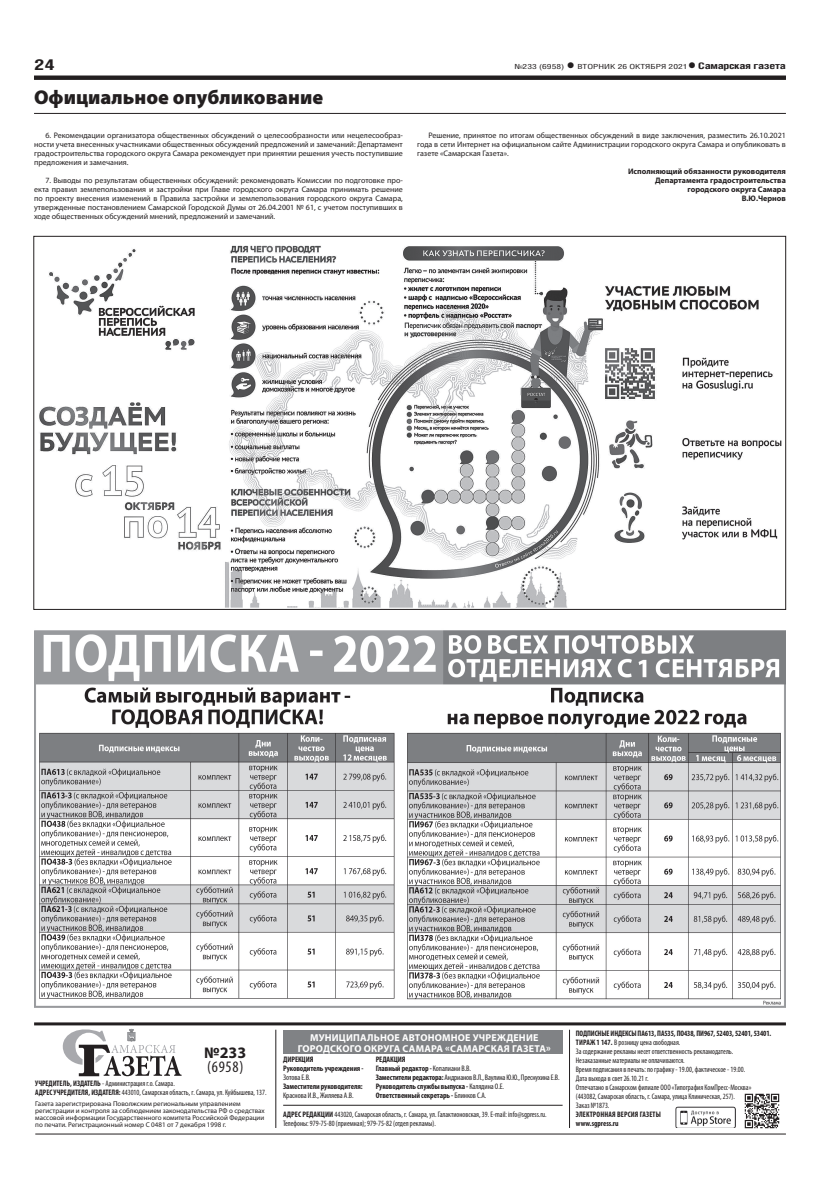
<style>
.page{position:relative;width:820px;height:1191px;background:#fff}
.page>*{position:absolute;margin:0;border:0;box-sizing:border-box;transform-origin:0 0}
.t1{font:900 20px "Myriad Pro";color:#231f20}
.t2{font:condensed 16px "Myriad Pro";color:#231f20}
.t3{font:700 16px "Myriad Pro";color:#231f20}
.t4{font:700 15px "Helios Cond";color:#231f20;scale:1.4 1}
.t5{font:700 10px/11px "Myriad Pro";letter-spacing:.085em;color:#fff;text-align:center}
.t6{font:700 9px "Helios Cond";letter-spacing:-.02em;color:#231f20;scale:1.4 1}
.t7{font:8px/9px "Myriad Pro";color:#231f20;text-align:justify}
.t8{font:condensed 8px/9px "Myriad Pro";color:#231f20;scale:.95 1}
.t9{font:700 condensed 8px/9px "Myriad Pro";letter-spacing:-.01em;color:#231f20}
.t10{font:700 8px/9px "Myriad Pro";color:#231f20;text-align:right}
.t11{font:700 condensed 8px "Myriad Pro";letter-spacing:-.01em;color:#231f20;scale:.95 1}
.t12{font:condensed 8px "Myriad Pro";color:#231f20}
.t13{font:7px/7px "Myriad Pro";color:#231f20}
.t14{font:7px "Helios Cond";color:#231f20;scale:1.4 1}
.s1{font-weight:700;font-size:16px}
.s2{font-size:16px}
.s3{font-weight:400}
.s4{font-weight:700}
</style>
<div class="page">
<svg style="left:34px;top:76px;width:751px;height:4px;background:#272324"></svg>
<hr style="left:34px;top:113px;width:751px;height:1px;background:#231f20">
<img style="left:675px;top:1106px;width:60px;height:22px">
<img style="left:744px;top:1093px;width:36px;height:36px">
<hr style="left:283px;top:1105px;width:279px;height:1px;background:#231f20">
<hr style="left:275px;top:1029px;width:1px;height:99px;background:#231f20">
<hr style="left:569px;top:1029px;width:1px;height:99px;background:#231f20">
<hr style="left:34px;top:1022px;width:751px;height:3px;background:#231f20">
<hr style="left:35px;top:1133px;width:750px;height:1px;background:#231f20">
<div style="left:283px;top:1030px;width:279px;height:24px;background:#808285"></div>
<svg style="left:63px;top:1025px;width:118px;height:51px"></svg>
<img style="left:39px;top:245px;width:743px;height:362px">
<img style="left:34px;top:630px;width:751px;height:377px">
<h3 class="t4" style="left:34px;top:55px;width:16px">24</h3>
<p class="t14" style="left:514px;top:63px;width:125px">№233 (6958) <span class="s1">•</span> вторник 26 октября 2021</p>
<p class="t6" style="left:687px;top:61px;width:72px"><span class="s2">•</span> Самарская газета</p>
<h1 class="t1" style="left:34px;top:85px;width:290px">Официальное опубликование</h1>
<p class="t7" style="left:34px;top:131px;width:370px;text-indent:11px">6. Рекомендации организатора общественных обсуждений о целесообразности или нецелесообраз&shy;ности учета внесенных участниками общественных обсуждений предложений и замечаний: Департамент градостроительства городского округа Самара рекомендует при принятии решения учесть поступившие предложения и замечания.</p>
<p class="t7" style="left:34px;top:176px;width:370px;text-indent:11px">7. Выводы по результатам общественных обсуждений: рекомендовать Комиссии по подготовке про&shy;екта правил землепользования и застройки при Главе городского округа Самара принимать решение по проекту внесения изменений в Правила застройки и землепользования городского округа Самара, утвержденные постановлением Самарской Городской Думы от 26.04.2001 № 61, с учетом поступивших в ходе общественных обсуждений мнений, предложений и замечаний.</p>
<p class="t7" style="left:417px;top:131px;width:370px;text-indent:11px">Решение, принятое по итогам общественных обсуждений в виде заключения, разместить 26.10.2021 года в сети Интернет на официальном сайте Администрации городского округа Самара и опубликовать в газете «Самарская Газета».</p>
<p class="t10" style="left:627px;top:167px;width:159px">Исполняющий обязанности руководителя<br>Департамента градостроительства городского округа Самара<br>В.Ю.Чернов</p>
<p class="t5" style="left:298px;top:1031px;width:254px">Муниципальное автономное учреждение городс кого округа Самара «Самарская газета»</p>
<p class="t9" style="left:375px;top:1055px;width:185px">РЕДАКЦИЯ<br>Главный редактор - <span class="s3">Копалиани В.В.<br></span>Заместители редактора: <span class="s3">Андрианов В.Л., Ваулина Ю.Ю., Преснухина Е.В.<br></span>Руководитель службы выпуска - <span class="s3">Калядина О.Е.<br></span>Ответственный секретарь - <span class="s3">Блинков С.А.</span></p>
<h2 class="t3" style="left:204px;top:1042px;width:44px">№233</h2>
<h2 class="t2" style="left:207px;top:1057px;width:38px">(6958)</h2>
<p class="t9" style="left:283px;top:1055px;width:82px">ДИРЕКЦИЯ<br>Руководитель учреждения -</p>
<p class="t12" style="left:283px;top:1072px;width:29px">Зотова Е.В.</p>
<p class="t9" style="left:283px;top:1082px;width:81px">Заместители руководителя:</p>
<p class="t12" style="left:283px;top:1090px;width:72px">Краснова И.В., Жиляева А.В.</p>
<p class="t8" style="left:35px;top:1079px;width:245px"><span class="s4">УЧРЕДИТЕЛЬ, ИЗДАТЕЛЬ</span> - Администрация г.о. Самара.<br><span class="s4">АДРЕС УЧРЕДИТЕЛЯ, ИЗДАТЕЛЯ:</span> 443010, Самарская область, г. Самара, ул. Куйбышева, 137.</p>
<p class="t13" style="left:35px;top:1100px;width:231px">Газета зарегистрирована Поволжским региональным управлением регистрации и контроля за соблюдением законодательства РФ о средствах массовой информации Государственного комитета Российской Федерации по печати. Регистрационный номер С 0481 от 7 декабря 1998 г.</p>
<p class="t8" style="left:283px;top:1109px;width:279px"><span class="s4">АДРЕС РЕДАКЦИИ</span> 443020, Самарская область, г. Самара, ул. Галактионовская, 39. E-mail: info@sgpress.ru.<br>Телефоны: 979-75-80 (приемная); 979-75-82 (отдел рекламы).</p>
<p class="t8" style="left:575px;top:1028px;width:207px"><span class="s4">ПОДПИСНЫЕ ИНДЕКСЫ ПА613, ПА535, ПО438, ПИ967, 52403, 52401, 53401.<br>ТИРАЖ 1 147.</span> В розницу цена свободная.<br>За содержание рекламы несет ответственность рекламодатель.<br>Незаказанные материалы не оплачиваются.<br>Время подписания в печать: по графику - 19.00, фактическое - 19.00.<br>Дата выхода в свет 26.10.21 г.<br>Отпечатано в Самарском филиале ООО «Типография КомПресс-Москва» (443082, Самарская область, г. Самара, улица Клиническая, 257).<br>Заказ №1873.</p>
<p class="t11" style="left:575px;top:1109px;width:9px">Электронная</p>
<p class="t11" style="left:617px;top:1109px;width:9px">версия</p>
<p class="t11" style="left:639px;top:1109px;width:8px">газеты</p>
<p class="t11" style="left:575px;top:1118px;width:47px">www.sgpress.ru</p>
</div>
